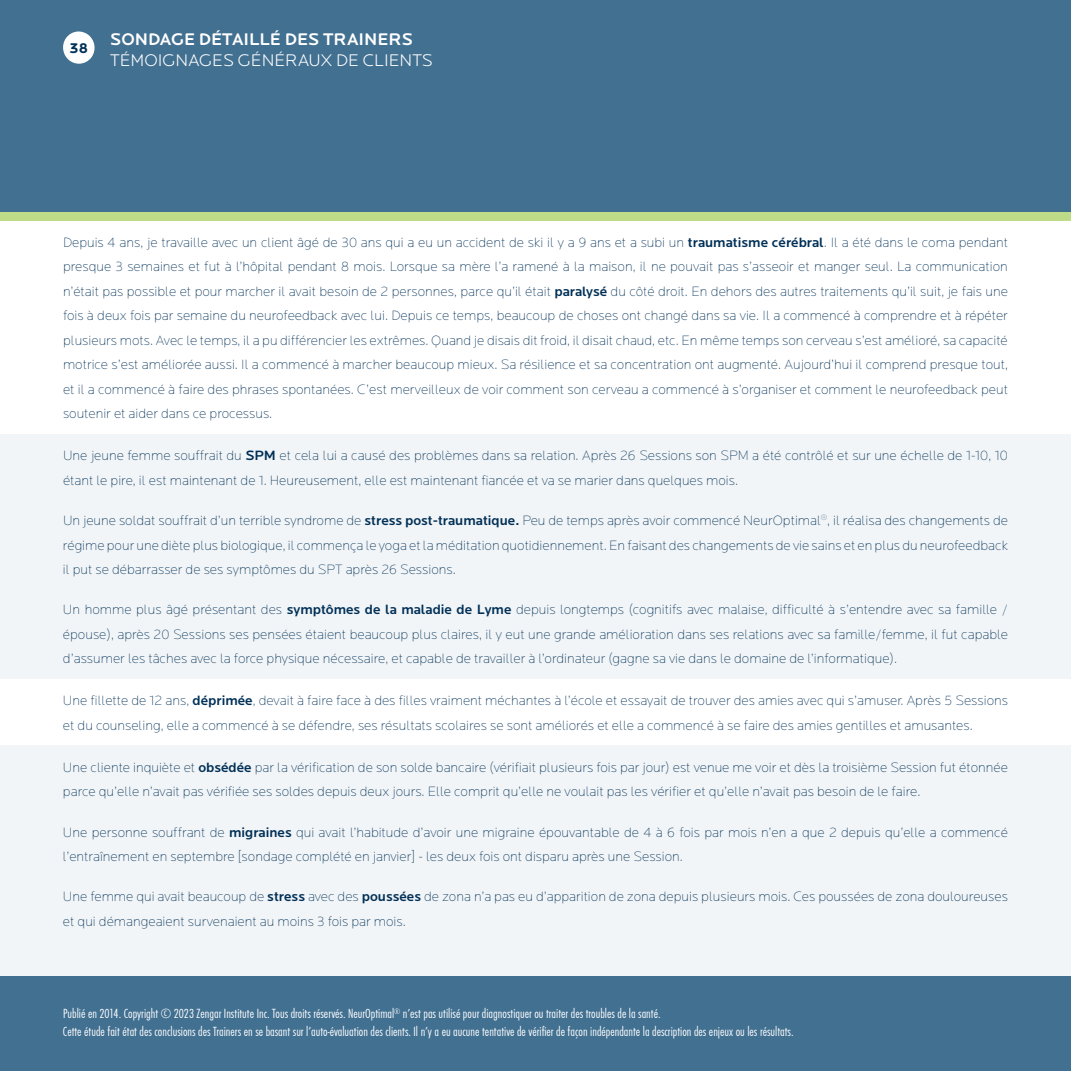
<style>
.page{position:relative;width:1071px;height:1071px;background:#fff}
.page>*{position:absolute;margin:0;border:0;box-sizing:border-box;transform-origin:0 0}
.t1{font:300 17.5px "Locator Display";color:#fff}
.t2{font:500 17.5px "Locator Display";color:#fff}
.t3{font:700 14.53px "Locator Display";color:#003057}
.t4{font:200 14px/24.5px "Locator";color:#003057}
.t5{font:300 12.25px/17.5px "Futura ND Cn";color:#fff}
.s1{font-weight:500}
</style>
<div class="page">
<div style="left:0;top:976px;width:1071px;height:95px;background:#427091"></div>
<div style="left:0;top:0;width:1071px;height:220px;background:#427091"></div>
<svg style="left:0;top:434px;width:1071px;height:527px;fill:#f2f5f7"></svg>
<div style="left:0;top:212px;width:1071px;height:8px;background:#bedb87"></div>
<svg style="left:63px;top:31px;width:32px;height:33px"></svg>
<p class="t3" style="left:70px;top:40px;width:20px">38</p>
<p class="t2" style="left:110px;top:29px;width:304px">SONDAGE DÉTAILLÉ DES TRAINERS</p>
<p class="t1" style="left:110px;top:51px;width:324px">TÉMOIGNAGES GÉNÉRAUX DE CLIENTS</p>
<p class="t4" style="left:63px;top:230px;width:947px;text-align:justify">Depuis 4 ans, je travaille avec un client âgé de 30 ans qui a eu un accident de ski il y a 9 ans et a subi un <span class="s1">traumatisme cérébral</span>. Il a été dans le coma pendant presque 3 semaines et fut à l’hôpital pendant 8 mois. Lorsque sa mère l’a ramené à la maison, il ne pouvait pas s’asseoir et manger seul. La communication n’était pas possible et pour marcher il avait besoin de 2 personnes, parce qu’il était <span class="s1">paralysé</span> du côté droit. En dehors des autres traitements qu’il suit, je fais une fois à deux fois par semaine du neurofeedback avec lui. Depuis ce temps, beaucoup de choses ont changé dans sa vie. Il a commencé à comprendre et à répéter plusieurs mots. Avec le temps, il a pu différencier les extrêmes. Quand je disais dit froid, il disait chaud, etc. En même temps son cerveau s’est amélioré, sa capacité motrice s’est améliorée aussi. Il a commencé à marcher beaucoup mieux. Sa résilience et sa concentration ont augmenté. Aujourd’hui il comprend presque tout, et il a commencé à faire des phrases spontanées. C’est merveilleux de voir comment son cerveau a commencé à s’organiser et comment le neurofeedback peut soutenir et aider dans ce processus.</p>
<p class="t4" style="left:63px;top:443px;width:946px">Une jeune femme souffrait du <span class="s1">SPM</span> et cela lui a causé des problèmes dans sa relation. Après 26 Sessions son SPM a été contrôlé et sur une échelle de 1-10, 10 étant le pire, il est maintenant de 1. Heureusement, elle est maintenant fiancée et va se marier dans quelques mois.</p>
<p class="t4" style="left:63px;top:508px;width:947px;text-align:justify">Un jeune soldat souffrait d’un terrible syndrome de <span class="s1">stress post-traumatique.</span> Peu de temps après avoir commencé NeurOptimal<sup>®</sup>, il réalisa des changements de régime pour une diète plus biologique, il commença le yoga et la méditation quotidiennement. En faisant des changements de vie sains et en plus du neurofeedback il put se débarrasser de ses symptômes du SPT après 26 Sessions.</p>
<p class="t4" style="left:63px;top:597px;width:947px;text-align:justify">Un homme plus âgé présentant des <span class="s1">symptômes de la maladie de Lyme</span> depuis longtemps (cognitifs avec malaise, difficulté à s’entendre avec sa famille / épouse), après 20 Sessions ses pensées étaient beaucoup plus claires, il y eut une grande amélioration dans ses relations avec sa famille/femme, il fut capable d’assumer les tâches avec la force physique nécessaire, et capable de travailler à l’ordinateur (gagne sa vie dans le domaine de l’informatique).</p>
<p class="t4" style="left:63px;top:688px;width:947px">Une fillette de 12 ans, <span class="s1">déprimée</span>, devait à faire face à des filles vraiment méchantes à l’école et essayait de trouver des amies avec qui s’amuser. Après 5 Sessions et du counseling, elle a commencé à se défendre, ses résultats scolaires se sont améliorés et elle a commencé à se faire des amies gentilles et amusantes.</p>
<p class="t4" style="left:63px;top:755px;width:946px">Une cliente inquiète et <span class="s1">obsédée</span> par la vérification de son solde bancaire (vérifiait plusieurs fois par jour) est venue me voir et dès la troisième Session fut étonnée parce qu’elle n’avait pas vérifiée ses soldes depuis deux jours. Elle comprit qu’elle ne voulait pas les vérifier et qu’elle n’avait pas besoin de le faire.</p>
<p class="t4" style="left:63px;top:820px;width:946px">Une personne souffrant de <span class="s1">migraines</span> qui avait l’habitude d’avoir une migraine épouvantable de 4 à 6 fois par mois n’en a que 2 depuis qu’elle a commencé l’entraînement en septembre [sondage complété en janvier] - les deux fois ont disparu après une Session.</p>
<p class="t4" style="left:63px;top:884px;width:946px">Une femme qui avait beaucoup de <span class="s1">stress</span> avec des <span class="s1">poussées</span> de zona n’a pas eu d’apparition de zona depuis plusieurs mois. Ces poussées de zona douloureuses et qui démangeaient survenaient au moins 3 fois par mois.</p>
<p class="t5" style="left:63px;top:1005px;width:732px">Publié en 2014. Copyright © 2023 Zengar Institute Inc. Tous droits réservés. NeurOptimal<sup>®</sup> n’est pas utilisé pour diagnostiquer ou traiter des troubles de la santé.<br>Cette étude fait état des conclusions des Trainers en se basant sur l’auto-évaluation des clients. Il n’y a eu aucune tentative de vérifier de façon indépendante la description des enjeux ou les résultats.</p>
</div>
